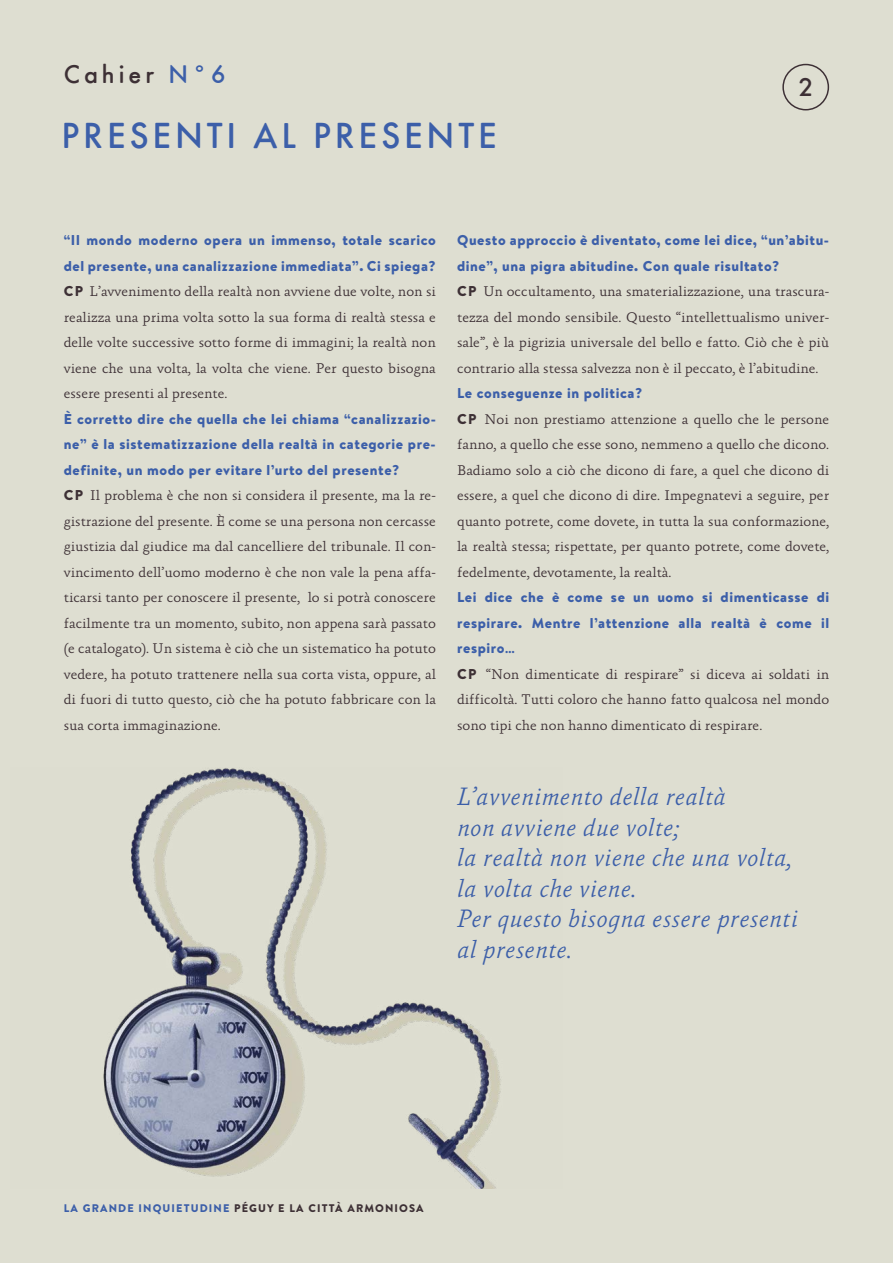
<style>
.page{position:relative;width:893px;height:1263px;background:#deded1}
.page>*{position:absolute;margin:0;border:0;box-sizing:border-box;transform-origin:0 0}
.t1{font:500 37.5px "Futura Round";letter-spacing:.1em;color:#3c5fa9}
.t2{font:500 27px "Futura Round";color:#3d3035}
.t3{font:500 26.4px "Futura Round";letter-spacing:.15em;color:#3d3035}
.t4{font:italic 300 25.5px/30.6px "Absara TF";color:#3c5fa9}
.t5{font:300 14.25px/25.5px "Absara TF";color:#3d3035;text-align:justify}
.t6{font:900 14.25px/25.5px "Brandon Text";letter-spacing:.04em;color:#3c5fa9}
.t7{font:900 11.1px "Brandon Text";letter-spacing:.1em;color:#3d3035}
.s1{color:#3c5fa9}
.s2{font-family:"Brandon Text";font-weight:900}
</style>
<div class="page">
<div style="left:782px;top:64px;width:47px;height:46px;border:1px solid #3d3035;border-radius:50%"></div>
<img style="left:103px;top:768px;width:398px;height:421px">
<h3 class="t3" style="left:64px;top:55px;width:163px">Cahier <span class="s1">N°6</span></h3>
<h1 class="t1" style="left:62px;top:108px;width:437px">PRESENTI AL PRESENTE</h1>
<h2 class="t2" style="left:799px;top:67px;width:15px">2</h2>
<p class="t6" style="left:64px;top:227px;width:374px">“Il mondo moderno opera un immenso, totale scarico del presente, una canalizzazione immediata”. Ci spiega?</p>
<p class="t5" style="left:64px;top:279px;width:374px"><span class="s2">CP</span> L’avvenimento della realtà non avviene due volte, non si realizza una prima volta sotto la sua forma di realtà stessa e delle volte successive sotto forme di immagini; la realtà non viene che una volta, la volta che viene. Per questo bisogna essere presenti al presente.</p>
<p class="t6" style="left:64px;top:406px;width:374px;text-align:justify">È corretto dire che quella che lei chiama “canalizzazio&shy;ne” è la sistematizzazione della realtà in categorie pre&shy;definite, un modo per evitare l’urto del presente?</p>
<p class="t5" style="left:64px;top:483px;width:374px"><span class="s2">CP</span> Il problema è che non si considera il presente, ma la re&shy;gistrazione del presente. È come se una persona non cercasse giustizia dal giudice ma dal cancelliere del tribunale. Il con&shy;vincimento dell’uomo moderno è che non vale la pena affa&shy;ticarsi tanto per conoscere il presente, lo si potrà conoscere facilmente tra un momento, subito, non appena sarà passato (e catalogato). Un sistema è ciò che un sistematico ha potuto vedere, ha potuto trattenere nella sua corta vista, oppure, al di fuori di tutto questo, ciò che ha potuto fabbricare con la sua corta immaginazione.</p>
<p class="t6" style="left:457px;top:227px;width:374px">Questo approccio è diventato, come lei dice, “un’abitu&shy;dine”, una pigra abitudine. Con quale risultato?</p>
<p class="t5" style="left:457px;top:279px;width:374px"><span class="s2">CP</span> Un occultamento, una smaterializzazione, una trascura&shy;tezza del mondo sensibile. Questo “intellettualismo univer&shy;sale”, è la pigrizia universale del bello e fatto. Ciò che è più contrario alla stessa salvezza non è il peccato, è l’abitudine.</p>
<p class="t6" style="left:457px;top:380px;width:187px">Le conseguenze in politica?</p>
<p class="t5" style="left:457px;top:406px;width:374px"><span class="s2">CP</span> Noi non prestiamo attenzione a quello che le persone fanno, a quello che esse sono, nemmeno a quello che dicono.<br>Badiamo solo a ciò che dicono di fare, a quel che dicono di essere, a quel che dicono di dire. Impegnatevi a seguire, per quanto potrete, come dovete, in tutta la sua conformazione, la realtà stessa; rispettate, per quanto potrete, come dovete, fedelmente, devotamente, la realtà.</p>
<p class="t6" style="left:457px;top:584px;width:374px;text-align:justify">Lei dice che è come se un uomo si dimenticasse di respirare. Mentre l’attenzione alla realtà è come il respiro…</p>
<p class="t5" style="left:457px;top:661px;width:374px"><span class="s2">CP</span> “Non dimenticate di respirare” si diceva ai soldati in difficoltà. Tutti coloro che hanno fatto qualcosa nel mondo sono tipi che non hanno dimenticato di respirare.</p>
<h3 class="t4" style="left:457px;top:782px;width:342px">L’avvenimento della realtà<br>non avviene due volte;<br>la realtà non viene che una volta, la volta che viene.<br>Per questo bisogna essere presenti al presente.</h3>
<p class="t7" style="left:64px;top:1200px;width:361px"><span class="s1">LA GRANDE INQUIETUDINE</span> PÉGUY E LA CITTÀ ARMONIOSA</p>
</div>
